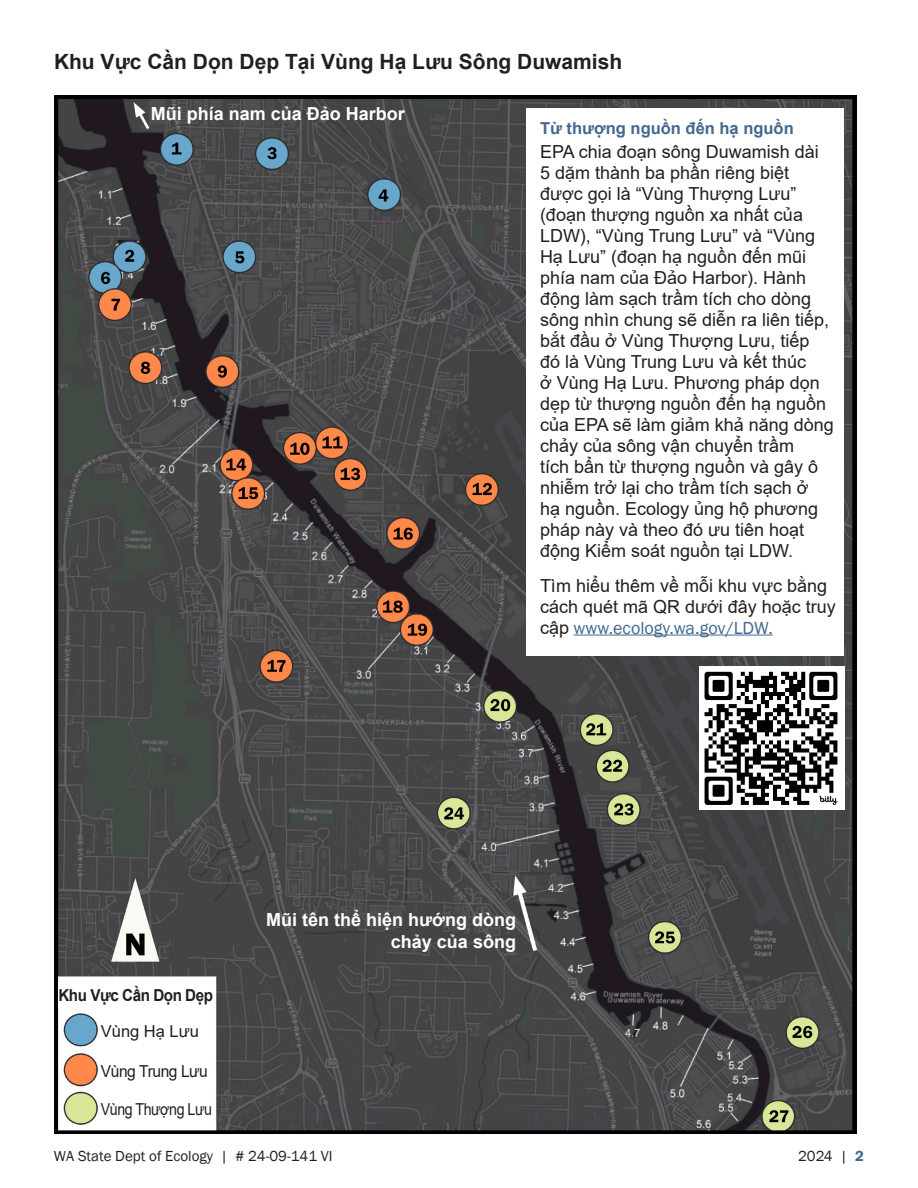
<style>
.page{position:relative;width:918px;height:1188px;background:#fff}
.page>*{position:absolute;margin:0;border:0;box-sizing:border-box;transform-origin:0 0}
.t1{font:700 21px "Arial";color:#231f20}
.t2{font:18px/21px "Arial";color:#231f20}
.t3{font:700 18px/21.8px "Arial";color:#fff;text-align:right}
.t4{font:700 16.5px "Arial";color:#436890}
.t5{font:700 16.5px "Arial";letter-spacing:-.03em;color:#231f20;scale:.92 1}
.t6{font:16.5px "Arial";letter-spacing:-.025em;color:#231f20;scale:.86 1}
.t7{font:16.5px "Arial";letter-spacing:-.025em;color:#231f20;scale:.94 1}
.t8{font:16.5px "Arial";color:#231f20}
.t9{font:15px "Franklin Gothic";color:#231f20}
.s1{font-family:"Franklin Gothic";color:#436890}
.s2{font-family:"Franklin Gothic Demi";color:#436890}
</style>
<div class="page">
<img style="left:54px;top:95px;width:803px;height:1039px">
<div style="left:526px;top:108px;width:318px;height:548px;background:#fff"></div>
<hr style="left:574px;top:635px;width:199px;height:1px;background:#436890">
<img style="left:699px;top:666px;width:145px;height:144px">
<div style="left:58px;top:983px;width:156px;height:25px;background:#fff"></div>
<div style="left:101px;top:1016px;width:111px;height:30px;background:#fff"></div>
<div style="left:101px;top:1056px;width:111px;height:29px;background:#fff"></div>
<div style="left:101px;top:1092px;width:111px;height:33px;background:#fff"></div>
<h2 class="t1" style="left:54px;top:47px;width:570px">Khu Vực Cần Dọn Dẹp Tại Vùng Hạ Lưu Sông Duwamish</h2>
<p class="t3" style="left:151px;top:103px;width:256px">Mũi phía nam của Đảo Harbor</p>
<h3 class="t4" style="left:540px;top:116px;width:255px">Từ thượng nguồn đến hạ nguồn</h3>
<p class="t2" style="left:540px;top:141px;width:295px">EPA chia đoạn sông Duwamish dài<br>5 dặm thành ba phần riêng biệt được gọi là “Vùng Thượng Lưu” (đoạn thượng nguồn xa nhất của<br>LDW), “Vùng Trung Lưu” và “Vùng<br>Hạ Lưu” (đoạn hạ nguồn đến mũi phía nam của Đảo Harbor). Hành động làm sạch trầm tích cho dòng sông nhìn chung sẽ diễn ra liên tiếp, bắt đầu ở Vùng Thượng Lưu, tiếp đó là Vùng Trung Lưu và kết thúc<br>ở Vùng Hạ Lưu. Phương pháp dọn dẹp từ thượng nguồn đến hạ nguồn của EPA sẽ làm giảm khả năng dòng chảy của sông vận chuyển trầm<br>tích bẩn từ thượng nguồn và gây ô nhiễm trở lại cho trầm tích sạch ở<br>hạ nguồn. Ecology ủng hộ phương pháp này và theo đó ưu tiên hoạt động Kiểm soát nguồn tại LDW.</p>
<p class="t2" style="left:540px;top:575px;width:297px">Tìm hiểu thêm về mỗi khu vực bằng cách quét mã QR dưới đây hoặc truy cập <span class="s1">www.ecology.wa.gov/LDW.</span></p>
<p class="t3" style="left:266px;top:909px;width:251px">Mũi tên thể hiện hướng dòng chảy của sông</p>
<p class="t5" style="left:58px;top:984px;width:170px">Khu Vực Cần Dọn Dẹp</p>
<p class="t8" style="left:101px;top:1020px;width:100px">Vùng Hạ Lưu</p>
<p class="t7" style="left:101px;top:1059px;width:115px">Vùng Trung Lưu</p>
<p class="t6" style="left:101px;top:1098px;width:131px">Vùng Thượng Lưu</p>
<p class="t9" style="left:54px;top:1147px;width:280px">WA State Dept of Ecology | # 24-09-141 VI</p>
<p class="t9" style="left:798px;top:1147px;width:67px">2024 | <span class="s2">2</span></p>
</div>
